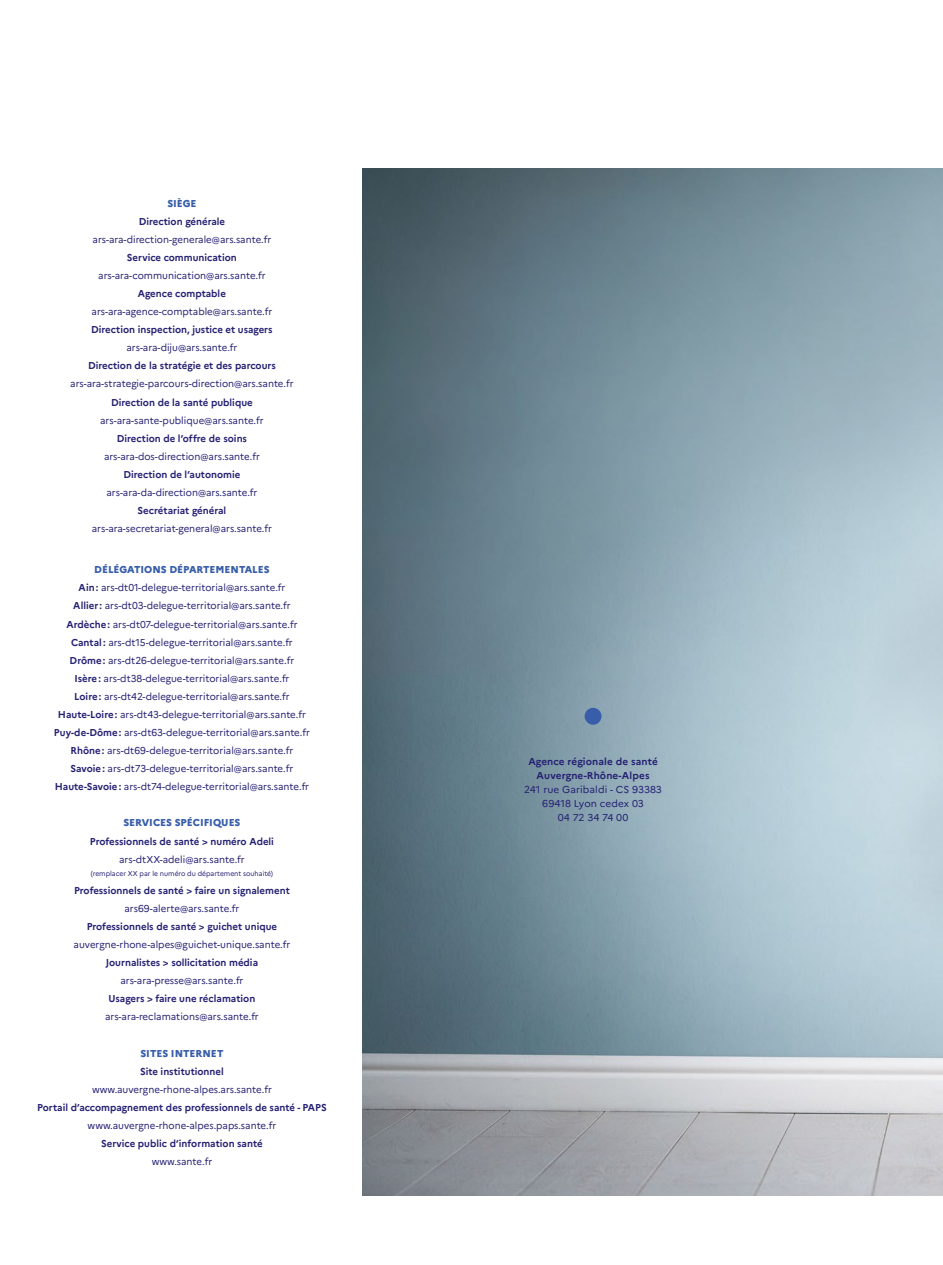
<style>
.page{position:relative;width:943px;height:1265px;background:#fff}
.page>*{position:absolute;margin:0;border:0;box-sizing:border-box;transform-origin:0 0}
.t1{font:9.97px/18px "Marianne";color:#252173;text-align:center}
.t2{font:700 9.97px/18px "Marianne";color:#252173;text-align:center}
.t3{font:7px "Marianne";color:#252173}
.s1{font-weight:800;color:#385ea9}
.s2{font-weight:700}
.s3{font-weight:400}
</style>
<div class="page">
<img style="left:362px;top:169px;width:581px;height:1027px">
<div style="left:584px;top:708px;width:17px;height:17px;background:#385ea9;border-radius:50%"></div>
<p class="t1" style="left:70px;top:194px;width:225px"><span class="s1">SIÈGE<br></span><span class="s2">Direction générale </span>ars-ara-direction-generale@ars.sante.fr<br><span class="s2">Service communication </span>ars-ara-communication@ars.sante.fr<br><span class="s2">Agence comptable </span>ars-ara-agence-comptable@ars.sante.fr <span class="s2">Direction inspection, justice et usagers </span>ars-ara-diju@ars.sante.fr<br><span class="s2">Direction de la stratégie et des parcours </span>ars-ara-strategie-parcours-direction@ars.sante.fr <span class="s2">Direction de la santé publique </span>ars-ara-sante-publique@ars.sante.fr<br><span class="s2">Direction de l’offre de soins </span>ars-ara-dos-direction@ars.sante.fr<br><span class="s2">Direction de l’autonomie </span>ars-ara-da-direction@ars.sante.fr<br><span class="s2">Secrétariat général </span>ars-ara-secretariat-general@ars.sante.fr</p>
<p class="t1" style="left:54px;top:561px;width:257px"><span class="s1">DÉLÉGATIONS DÉPARTEMENTALES<br></span><span class="s2">Ain :</span> ars-dt01-delegue-territorial@ars.sante.fr<br><span class="s2">Allier :</span> ars-dt03-delegue-territorial@ars.sante.fr <span class="s2">Ardèche :</span> ars-dt07-delegue-territorial@ars.sante.fr <span class="s2">Cantal :</span> ars-dt15-delegue-territorial@ars.sante.fr <span class="s2">Drôme :</span> ars-dt26-delegue-territorial@ars.sante.fr<br><span class="s2">Isère :</span> ars-dt38-delegue-territorial@ars.sante.fr<br><span class="s2">Loire :</span> ars-dt42-delegue-territorial@ars.sante.fr <span class="s2">Haute-Loire :</span> ars-dt43-delegue-territorial@ars.sante.fr <span class="s2">Puy-de-Dôme :</span> ars-dt63-delegue-territorial@ars.sante.fr <span class="s2">Rhône :</span> ars-dt69-delegue-territorial@ars.sante.fr<br><span class="s2">Savoie :</span> ars-dt73-delegue-territorial@ars.sante.fr <span class="s2">Haute-Savoie :</span> ars-dt74-delegue-territorial@ars.sante.fr</p>
<p class="t2" style="left:90px;top:814px;width:186px"><span class="s1">SERVICES SPÉCIFIQUES<br></span>Professionnels de santé &gt; numéro Adeli <span class="s3">ars-dtXX-adeli@ars.sante.fr</span></p>
<p class="t3" style="left:91px;top:869px;width:184px">(remplacer XX par le numéro du département souhaité)</p>
<p class="t2" style="left:74px;top:881px;width:218px">Professionnels de santé &gt; faire un signalement <span class="s3">ars69-alerte@ars.sante.fr<br></span>Professionnels de santé &gt; guichet unique <span class="s3">auvergne-rhone-alpes@guichet-unique.sante.fr </span>Journalistes &gt; sollicitation média <span class="s3">ars-ara-presse@ars.sante.fr<br></span>Usagers &gt; faire une réclamation <span class="s3">ars-ara-reclamations@ars.sante.fr</span></p>
<p class="t2" style="left:37px;top:1044px;width:291px"><span class="s1">SITES INTERNET<br></span>Site institutionnel<br><span class="s3">www.auvergne-rhone-alpes.ars.sante.fr<br></span>Portail d’accompagnement des professionnels de santé - PAPS <span class="s3">www.auvergne-rhone-alpes.paps.sante.fr<br></span>Service public d’information santé<br><span class="s3">www.sante.fr</span></p>
<p class="t1" style="left:524px;top:755px;width:139px;line-height:14px"><span class="s2">Agence régionale de santé<br>Auvergne-Rhône-Alpes<br></span>241 rue Garibaldi - CS 93383<br>69418 Lyon cedex 03<br>04 72 34 74 00</p>
</div>
